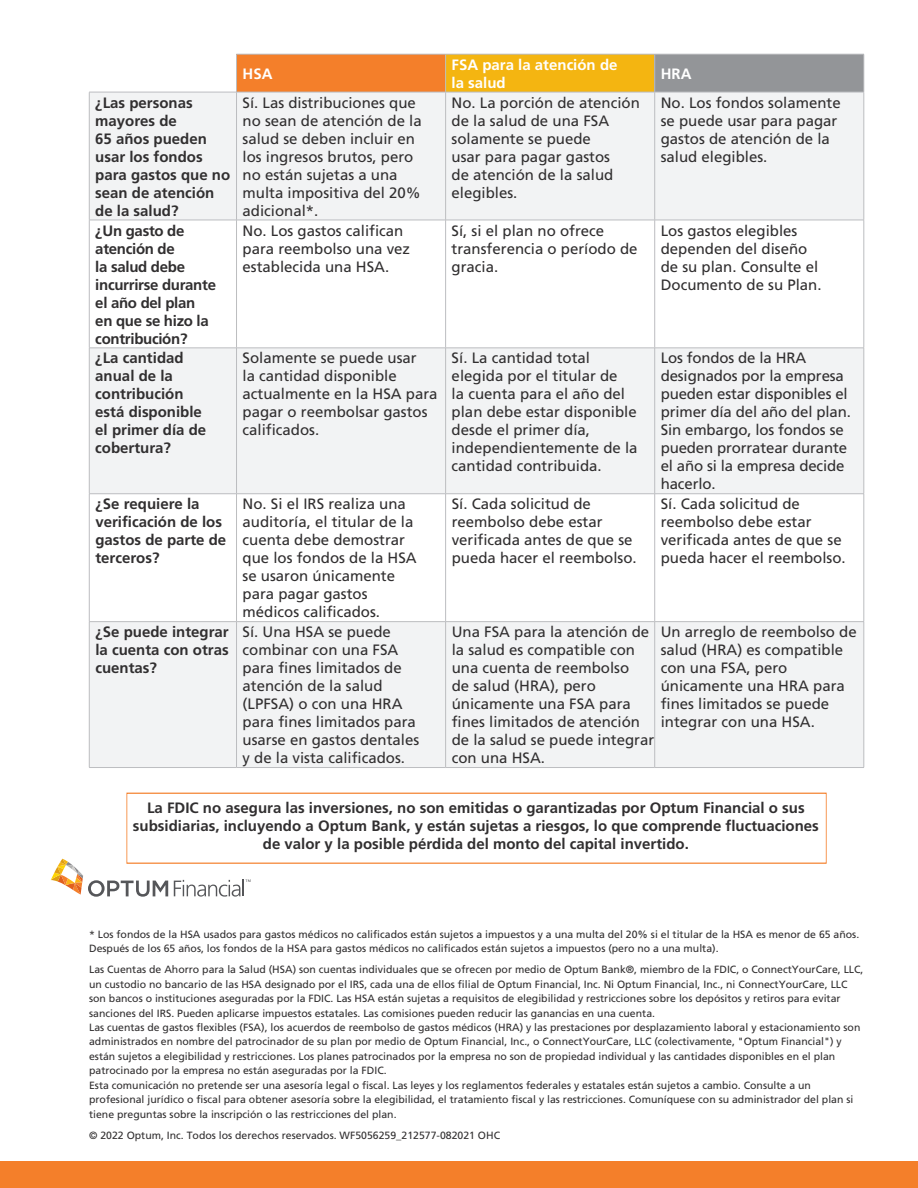
<style>
.page{position:relative;width:918px;height:1188px;background:#fff}
.page>*{position:absolute;margin:0;border:0;box-sizing:border-box;transform-origin:0 0}
.body{font:15px/18px "Frutiger LT Pro";color:#312f30}
.incopy_headlines__g{font:700 15px/18px "Frutiger LT Pro";color:#312f30}
.body-2{font:700 15px/18px "Frutiger LT Pro";color:#312f30;text-align:center}
.incopy_headlines__g-2{font:700 15px/18px "Frutiger LT Pro";letter-spacing:-.02em;color:#312f30}
.incopy_headlines__g-3{font:700 15px/18px "Frutiger LT Pro";color:#fff}
.Disclaimer_footnote{font:10.5px/14.4px "Frutiger LT Pro";color:#312f30}
</style>
<div class="page">
<div style="left:237px;top:54px;width:209px;height:38px;background:#f47f2a"></div>
<div style="left:446px;top:54px;width:209px;height:38px;background:#f4b511"></div>
<div style="left:655px;top:54px;width:209px;height:38px;background:#939598"></div>
<svg style="left:90px;top:93px;width:774px;height:674px;fill:#f2f3f4"></svg>
<hr style="left:89px;top:92px;width:148px;height:1px;background:#bcbdc0">
<hr style="left:236px;top:54px;width:1px;height:38px;background:#bcbdc0">
<hr style="left:236px;top:54px;width:210px;height:1px;background:#bcbdc0">
<hr style="left:237px;top:92px;width:209px;height:1px;background:#bcbdc0">
<hr style="left:445px;top:54px;width:1px;height:38px;background:#bcbdc0">
<hr style="left:446px;top:54px;width:209px;height:1px;background:#bcbdc0">
<hr style="left:446px;top:92px;width:209px;height:1px;background:#bcbdc0">
<hr style="left:654px;top:54px;width:1px;height:38px;background:#bcbdc0">
<hr style="left:655px;top:54px;width:209px;height:1px;background:#bcbdc0">
<hr style="left:864px;top:54px;width:1px;height:38px;background:#bcbdc0">
<hr style="left:655px;top:92px;width:209px;height:1px;background:#bcbdc0">
<hr style="left:89px;top:92px;width:1px;height:128px;background:#bcbdc0">
<hr style="left:236px;top:92px;width:1px;height:128px;background:#bcbdc0">
<hr style="left:445px;top:92px;width:1px;height:128px;background:#bcbdc0">
<hr style="left:654px;top:92px;width:1px;height:128px;background:#bcbdc0">
<hr style="left:864px;top:92px;width:1px;height:128px;background:#bcbdc0">
<hr style="left:89px;top:220px;width:1px;height:128px;background:#bcbdc0">
<hr style="left:89px;top:220px;width:148px;height:1px;background:#bcbdc0">
<hr style="left:236px;top:220px;width:1px;height:128px;background:#bcbdc0">
<hr style="left:237px;top:220px;width:209px;height:1px;background:#bcbdc0">
<hr style="left:445px;top:220px;width:1px;height:128px;background:#bcbdc0">
<hr style="left:446px;top:220px;width:209px;height:1px;background:#bcbdc0">
<hr style="left:654px;top:220px;width:1px;height:128px;background:#bcbdc0">
<hr style="left:655px;top:220px;width:209px;height:1px;background:#bcbdc0">
<hr style="left:864px;top:220px;width:1px;height:128px;background:#bcbdc0">
<hr style="left:89px;top:348px;width:1px;height:146px;background:#bcbdc0">
<hr style="left:89px;top:348px;width:148px;height:1px;background:#bcbdc0">
<hr style="left:236px;top:348px;width:1px;height:146px;background:#bcbdc0">
<hr style="left:237px;top:348px;width:209px;height:1px;background:#bcbdc0">
<hr style="left:445px;top:348px;width:1px;height:146px;background:#bcbdc0">
<hr style="left:446px;top:348px;width:209px;height:1px;background:#bcbdc0">
<hr style="left:654px;top:348px;width:1px;height:146px;background:#bcbdc0">
<hr style="left:655px;top:348px;width:209px;height:1px;background:#bcbdc0">
<hr style="left:864px;top:348px;width:1px;height:146px;background:#bcbdc0">
<hr style="left:89px;top:494px;width:1px;height:127px;background:#bcbdc0">
<hr style="left:89px;top:493px;width:148px;height:1px;background:#bcbdc0">
<hr style="left:236px;top:494px;width:1px;height:127px;background:#bcbdc0">
<hr style="left:237px;top:493px;width:209px;height:1px;background:#bcbdc0">
<hr style="left:445px;top:494px;width:1px;height:127px;background:#bcbdc0">
<hr style="left:446px;top:493px;width:209px;height:1px;background:#bcbdc0">
<hr style="left:654px;top:494px;width:1px;height:127px;background:#bcbdc0">
<hr style="left:655px;top:493px;width:209px;height:1px;background:#bcbdc0">
<hr style="left:864px;top:494px;width:1px;height:127px;background:#bcbdc0">
<hr style="left:89px;top:622px;width:1px;height:145px;background:#bcbdc0">
<hr style="left:89px;top:621px;width:148px;height:1px;background:#bcbdc0">
<hr style="left:89px;top:767px;width:148px;height:1px;background:#bcbdc0">
<hr style="left:236px;top:622px;width:1px;height:145px;background:#bcbdc0">
<hr style="left:237px;top:621px;width:209px;height:1px;background:#bcbdc0">
<hr style="left:237px;top:767px;width:209px;height:1px;background:#bcbdc0">
<hr style="left:445px;top:622px;width:1px;height:145px;background:#bcbdc0">
<hr style="left:446px;top:621px;width:209px;height:1px;background:#bcbdc0">
<hr style="left:446px;top:767px;width:209px;height:1px;background:#bcbdc0">
<hr style="left:654px;top:622px;width:1px;height:145px;background:#bcbdc0">
<hr style="left:655px;top:621px;width:209px;height:1px;background:#bcbdc0">
<hr style="left:864px;top:622px;width:1px;height:145px;background:#bcbdc0">
<hr style="left:655px;top:767px;width:209px;height:1px;background:#bcbdc0">
<svg style="left:51px;top:859px;width:117px;height:38px"></svg>
<svg style="left:174px;top:879px;width:77px;height:18px"></svg>
<div style="left:0;top:1161px;width:918px;height:27px;background:#f47f2a"></div>
<div style="left:126px;top:793px;width:701px;height:71px;border:1px solid #f47f2a"></div>
<p class="incopy_headlines__g-3" style="left:243px;top:65px;width:31px">HSA</p>
<p class="incopy_headlines__g-3" style="left:452px;top:56px;width:167px">FSA para la atención de la salud</p>
<p class="incopy_headlines__g-3" style="left:661px;top:65px;width:32px">HRA</p>
<p class="incopy_headlines__g" style="left:95px;top:93px;width:137px">¿Las personas mayores de<br>65 años pueden usar los fondos para gastos que no sean de atención de la salud?</p>
<p class="body" style="left:243px;top:94px;width:181px">Sí. Las distribuciones que no sean de atención de la salud se deben incluir en los ingresos brutos, pero no están sujetas a una multa impositiva del 20% adicional*.</p>
<p class="body" style="left:452px;top:94px;width:190px">No. La porción de atención de la salud de una FSA solamente se puede<br>usar para pagar gastos<br>de atención de la salud elegibles.</p>
<p class="body" style="left:661px;top:94px;width:182px">No. Los fondos solamente se puede usar para pagar gastos de atención de la salud elegibles.</p>
<p class="incopy_headlines__g-2" style="left:95px;top:221px;width:122px">¿Un gasto de atención de<br>la salud debe incurrirse durante el año del plan en que se hizo la contribución?</p>
<p class="body" style="left:243px;top:221px;width:169px">No. Los gastos califican para reembolso una vez establecida una HSA.</p>
<p class="body" style="left:452px;top:221px;width:187px">Sí, si el plan no ofrece transferencia o período de gracia.</p>
<p class="body" style="left:661px;top:221px;width:162px">Los gastos elegibles dependen del diseño de su plan. Consulte el<br>Documento de su Plan.</p>
<p class="incopy_headlines__g" style="left:95px;top:349px;width:112px">¿La cantidad anual de la contribución está disponible el primer día de cobertura?</p>
<p class="body" style="left:243px;top:349px;width:197px">Solamente se puede usar<br>la cantidad disponible actualmente en la HSA para pagar o reembolsar gastos calificados.</p>
<p class="body" style="left:452px;top:349px;width:187px">Sí. La cantidad total elegida por el titular de<br>la cuenta para el año del plan debe estar disponible desde el primer día, independientemente de la cantidad contribuida.</p>
<p class="body" style="left:661px;top:349px;width:192px">Los fondos de la HRA designados por la empresa pueden estar disponibles el primer día del año del plan.<br>Sin embargo, los fondos se pueden prorratear durante el año si la empresa decide hacerlo.</p>
<p class="incopy_headlines__g" style="left:95px;top:495px;width:132px">¿Se requiere la verificación de los gastos de parte de terceros?</p>
<p class="body" style="left:243px;top:495px;width:176px">No. Si el IRS realiza una auditoría, el titular de la cuenta debe demostrar que los fondos de la HSA se usaron únicamente para pagar gastos médicos calificados.</p>
<p class="body" style="left:452px;top:495px;width:187px">Sí. Cada solicitud de reembolso debe estar verificada antes de que se pueda hacer el reembolso.</p>
<p class="body" style="left:661px;top:495px;width:187px">Sí. Cada solicitud de reembolso debe estar verificada antes de que se pueda hacer el reembolso.</p>
<p class="incopy_headlines__g" style="left:95px;top:623px;width:135px;text-align:justify">¿Se puede integrar la cuenta con otras cuentas?</p>
<p class="body" style="left:243px;top:623px;width:178px">Sí. Una HSA se puede combinar con una FSA para fines limitados de atención de la salud (LPFSA) o con una HRA para fines limitados para usarse en gastos dentales y de la vista calificados.</p>
<p class="body" style="left:452px;top:623px;width:204px">Una FSA para la atención de la salud es compatible con una cuenta de reembolso<br>de salud (HRA), pero únicamente una FSA para fines limitados de atención de la salud se puede integrar con una HSA.</p>
<p class="body" style="left:661px;top:623px;width:197px">Un arreglo de reembolso de salud (HRA) es compatible con una FSA, pero únicamente una HRA para fines limitados se puede integrar con una HSA.</p>
<p class="body-2" style="left:133px;top:799px;width:687px">La FDIC no asegura las inversiones, no son emitidas o garantizadas por Optum Financial o sus subsidiarias, incluyendo a Optum Bank, y están sujetas a riesgos, lo que comprende fluctuaciones de valor y la posible pérdida del monto del capital invertido.</p>
<p class="Disclaimer_footnote" style="left:89px;top:927px;width:772px">* Los fondos de la HSA usados para gastos médicos no calificados están sujetos a impuestos y a una multa del 20% si el titular de la HSA es menor de 65 años.<br>Después de los 65 años, los fondos de la HSA para gastos médicos no calificados están sujetos a impuestos (pero no a una multa).</p>
<p class="Disclaimer_footnote" style="left:89px;top:962px;width:776px">Las Cuentas de Ahorro para la Salud (HSA) son cuentas individuales que se ofrecen por medio de Optum Bank®, miembro de la FDIC, o ConnectYourCare, LLC, un custodio no bancario de las HSA designado por el IRS, cada una de ellos filial de Optum Financial, Inc. Ni Optum Financial, Inc., ni ConnectYourCare, LLC son bancos o instituciones aseguradas por la FDIC. Las HSA están sujetas a requisitos de elegibilidad y restricciones sobre los depósitos y retiros para evitar sanciones del IRS. Pueden aplicarse impuestos estatales. Las comisiones pueden reducir las ganancias en una cuenta.<br>Las cuentas de gastos flexibles (FSA), los acuerdos de reembolso de gastos médicos (HRA) y las prestaciones por desplazamiento laboral y estacionamiento son administrados en nombre del patrocinador de su plan por medio de Optum Financial, Inc., o ConnectYourCare, LLC (colectivamente, "Optum Financial") y están sujetos a elegibilidad y restricciones. Los planes patrocinados por la empresa no son de propiedad individual y las cantidades disponibles en el plan patrocinado por la empresa no están aseguradas por la FDIC.<br>Esta comunicación no pretende ser una asesoría legal o fiscal. Las leyes y los reglamentos federales y estatales están sujetos a cambio. Consulte a un profesional jurídico o fiscal para obtener asesoría sobre la elegibilidad, el tratamiento fiscal y las restricciones. Comuníquese con su administrador del plan si tiene preguntas sobre la inscripción o las restricciones del plan.</p>
<p class="Disclaimer_footnote" style="left:89px;top:1128px;width:413px">© 2022 Optum, Inc. Todos los derechos reservados. WF5056259_212577-082021 OHC</p>
</div>
